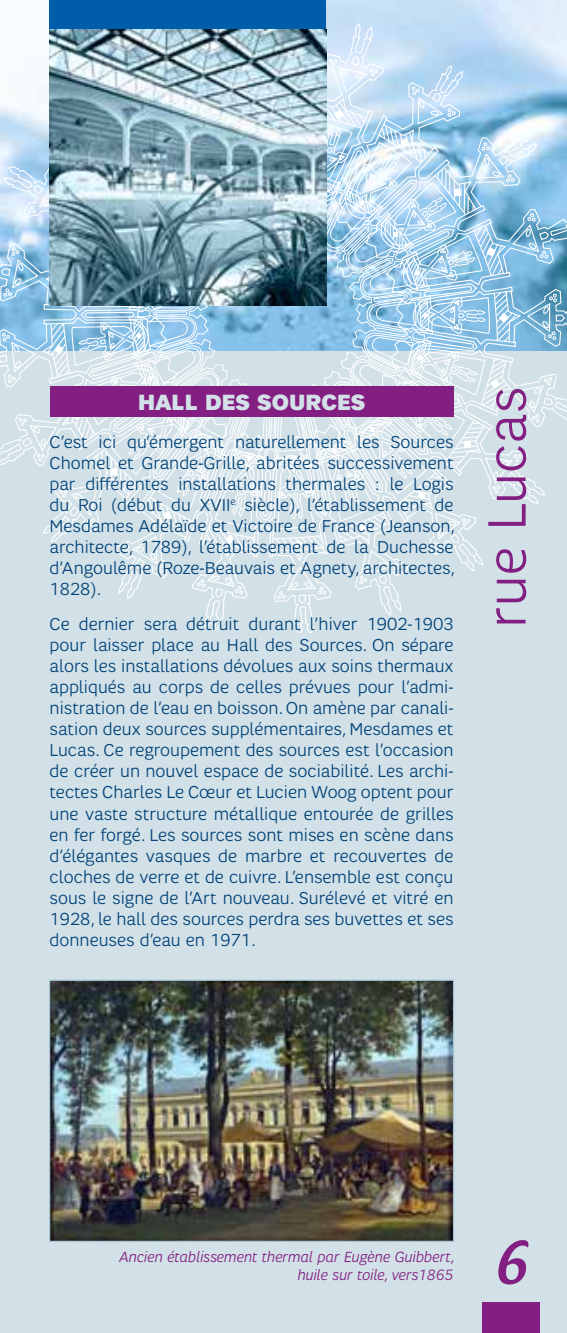
<style>
.page{position:relative;width:567px;height:1333px;background:#fff}
.page>*{position:absolute;margin:0;border:0;box-sizing:border-box;transform-origin:0 0}
.t1{font:300 55px "SFR";color:#831f82}
.t2{font:500 55px "Androgyne";color:#831f82}
.t3{font:900 22.5px "SFR";color:#d4e0e8}
.t4{font:300 17.5px/21px "SFR";color:#004177}
.t5{font:italic 300 15px/18px "SFR";color:#831f82;text-align:right}
</style>
<div class="page">
<div style="left:0;top:343px;width:567px;height:989px;background:#d2e1e8"></div>
<svg style="left:0;top:13px;width:567px;height:619px"></svg>
<svg style="left:18px;top:132px;width:536px;height:472px"></svg>
<svg style="left:326px;top:101px;width:40px;height:24px"></svg>
<svg style="left:381px;top:124px;width:46px;height:1px"></svg>
<svg style="left:486px;top:225px;width:17px;height:52px"></svg>
<svg style="left:493px;top:291px;width:24px;height:52px"></svg>
<svg style="left:486px;top:357px;width:23px;height:52px"></svg>
<svg style="left:338px;top:519px;width:50px;height:23px"></svg>
<svg style="left:271px;top:534px;width:53px;height:24px"></svg>
<svg style="left:205px;top:526px;width:51px;height:28px"></svg>
<svg style="left:144px;top:519px;width:48px;height:14px"></svg>
<svg style="left:62px;top:417px;width:16px;height:25px"></svg>
<svg style="left:46px;top:322px;width:25px;height:55px"></svg>
<svg style="left:46px;top:255px;width:29px;height:52px"></svg>
<svg style="left:78px;top:125px;width:408px;height:394px"></svg>
<svg style="left:112px;top:186px;width:345px;height:314px"></svg>
<svg style="left:326px;top:176px;width:10px;height:18px"></svg>
<svg style="left:346px;top:191px;width:30px;height:25px"></svg>
<svg style="left:382px;top:220px;width:24px;height:28px"></svg>
<svg style="left:406px;top:256px;width:19px;height:33px"></svg>
<svg style="left:419px;top:298px;width:15px;height:33px"></svg>
<svg style="left:410px;top:341px;width:18px;height:33px"></svg>
<svg style="left:389px;top:383px;width:23px;height:4px"></svg>
<svg style="left:357px;top:417px;width:29px;height:23px"></svg>
<svg style="left:318px;top:441px;width:33px;height:18px"></svg>
<svg style="left:276px;top:454px;width:34px;height:16px"></svg>
<svg style="left:233px;top:449px;width:32px;height:18px"></svg>
<svg style="left:194px;top:431px;width:31px;height:23px"></svg>
<svg style="left:163px;top:417px;width:24px;height:12px"></svg>
<svg style="left:141px;top:362px;width:21px;height:25px"></svg>
<svg style="left:130px;top:318px;width:16px;height:36px"></svg>
<svg style="left:130px;top:306px;width:19px;height:2px"></svg>
<div style="left:50px;top:387px;width:404px;height:30px;background:#831f82"></div>
<div style="left:50px;top:0;width:276px;height:38px;background:#005da9"></div>
<img style="left:50px;top:29px;width:276px;height:277px">
<img style="left:51px;top:981px;width:401px;height:258px">
<div style="left:49px;top:979px;width:405px;height:262px;border:1px solid #a6c3d1"></div>
<div style="left:483px;top:1302px;width:57px;height:30px;background:#831f82"></div>
<p class="t3" style="left:138px;top:389px;width:229px">HALL DES SOURCES</p>
<p class="t4" style="left:50px;top:432px;width:408px">C’est ici qu’émergent naturellement les Sources Chomel et Grande-Grille, abritées successivement par différentes installations thermales : le Logis du Roi (début du XVII<sup>e</sup> siècle), l’établissement de Mesdames Adélaïde et Victoire de France (Jeanson, architecte, 1789), l’établissement de la Duchesse d’Angoulême (Roze-Beauvais et Agnety, architectes, 1828).</p>
<p class="t4" style="left:50px;top:614px;width:405px;text-align:justify">Ce dernier sera détruit durant l’hiver 1902-1903 pour laisser place au Hall des Sources. On sépare alors les installations dévolues aux soins thermaux appliqués au corps de celles prévues pour l’admi&shy;nistration de l’eau en boisson. On amène par canali&shy;sation deux sources supplémentaires, Mesdames et Lucas. Ce regroupement des sources est l’occasion de créer un nouvel espace de sociabilité. Les archi&shy;tectes Charles Le Cœur et Lucien Woog optent pour une vaste structure métallique entourée de grilles en fer forgé. Les sources sont mises en scène dans d’élégantes vasques de marbre et recouvertes de cloches de verre et de cuivre. L’ensemble est conçu sous le signe de l’Art nouveau. Surélevé et vitré en 1928, le hall des sources perdra ses buvettes et ses donneuses d’eau en 1971.</p>
<h1 class="t1" style="left:476px;top:628px;width:243px;rotate:-90deg">rue Lucas</h1>
<p class="t5" style="left:119px;top:1247px;width:338px">Ancien établissement thermal par Eugène Guibbert, huile sur toile, vers1865</p>
<h1 class="t2" style="left:495px;top:1227px;width:35px">6</h1>
</div>
